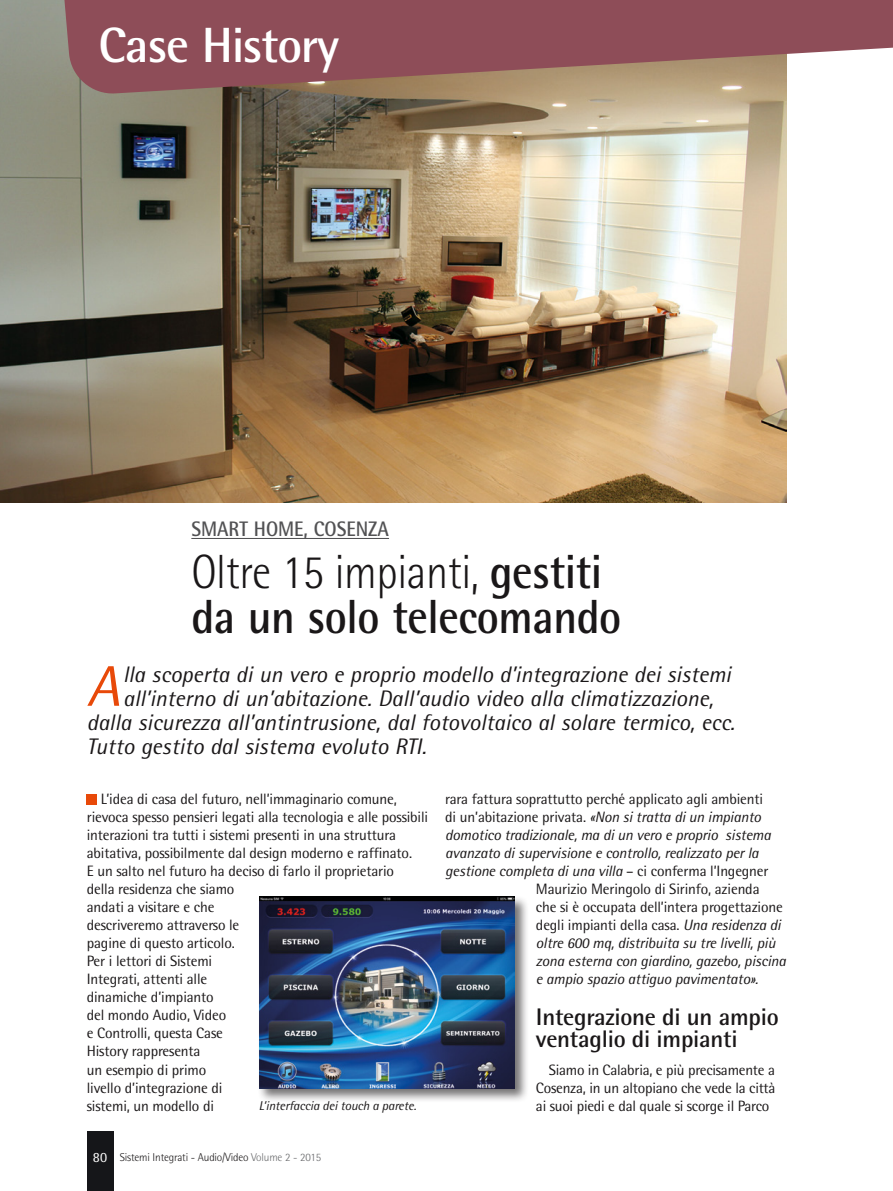
<style>
.page{position:relative;width:893px;height:1191px;background:#fff}
.page>*{position:absolute;margin:0;border:0;box-sizing:border-box;transform-origin:0 0}
.q_sommario{font:italic 57.3px "Rotis Semi Sans";color:#e84909}
.q_azienda{font:700 49.5px "Rotis Semi Sans";letter-spacing:-.025em;color:#fff}
.q_titolo{font:300 48px "Rotis Semi Sans";letter-spacing:-.01em;color:#1a1718;scale:.92 1}
.q_titolo-2{font:700 48px "Rotis Semi Sans";letter-spacing:-.01em;color:#1a1718;scale:.92 1}
.q_titolino_doppio_s{font:700 24px "Rotis Semi Sans";letter-spacing:-.01em;color:#1a1718}
.q_sommario-2{font:italic 22.5px "Rotis Semi Sans";color:#1a1718}
.q_occhiello_titolo{font:700 21px "Rotis Semi Sans";color:#525254;scale:.92 1}
.q_testo{font:15px/18px "Rotis Semi Sans";letter-spacing:-.01em;color:#1a1718}
.q_testo-2{font:italic 15px "Rotis Semi Sans";letter-spacing:-.01em;color:#1a1718}
.Normale{font:14.1px "Rotis Semi Sans";color:#fff}
.q_didascalia_nuova{font:italic 12.75px "Rotis Semi Sans";letter-spacing:-.01em;color:#1a1718}
.Normale-2{font:300 11.25px "Rotis Semi Sans";letter-spacing:-.015em;color:#1a1718}
.s1{font-weight:700}
.s2{font-style:normal}
.s3{font-style:italic}
.s4{color:#696a6c}
</style>
<div class="page">
<img style="left:0;top:0;width:787px;height:502px">
<div style="left:87px;top:1131px;width:26px;height:60px;background:#151619"></div>
<svg style="left:60px;top:0;width:832px;height:95px;background:#996466"></svg>
<svg style="left:892px;top:0;width:1px;height:48px"></svg>
<hr style="left:191px;top:538px;width:198px;height:1px;background:#525254">
<div style="left:87px;top:794px;width:10px;height:10px;background:#e84909"></div>
<div style="left:258px;top:895px;width:271px;height:207px;background:#1a1718;opacity:.6"></div>
<img style="left:259px;top:897px;width:256px;height:191px">
<p class="q_azienda" style="left:98px;top:15px;width:242px">Case History</p>
<p class="q_occhiello_titolo" style="left:191px;top:516px;width:216px">SMART HOME, COSENZA</p>
<p class="q_titolo" style="left:191px;top:544px;width:448px">Oltre 15 impianti, <span class="s1">gestiti</span></p>
<p class="q_titolo-2" style="left:191px;top:587px;width:469px">da un solo telecomando</p>
<p class="q_sommario" style="left:87px;top:651px;width:34px">A</p>
<p class="q_sommario-2" style="left:123px;top:660px;width:609px">lla scoperta di un vero e proprio modello d’integrazione dei sistemi</p>
<p class="q_sommario-2" style="left:123px;top:684px;width:592px">all’interno di un’abitazione. Dall’audio video alla climatizzazione,</p>
<p class="q_sommario-2" style="left:87px;top:708px;width:649px">dalla sicurezza all’antintrusione, dal fotovoltaico al solare termico, ecc.</p>
<p class="q_sommario-2" style="left:87px;top:732px;width:341px">Tutto gestito dal sistema evoluto RTI.</p>
<p class="q_testo" style="left:87px;top:790px;width:343px;text-indent:14px">L’idea di casa del futuro, nell’immaginario comune, rievoca spesso pensieri legati alla tecnologia e alle possibili interazioni tra tutti i sistemi presenti in una struttura abitativa, possibilmente dal design moderno e raffinato.<br>E un salto nel futuro ha deciso di farlo il proprietario<br>della residenza che siamo<br>andati a visitare e che<br>descriveremo attraverso le<br>pagine di questo articolo.<br>Per i lettori di Sistemi<br>Integrati, attenti alle<br>dinamiche d’impianto<br>del mondo Audio, Video<br>e Controlli, questa Case<br>History rappresenta<br>un esempio di primo<br>livello d’integrazione di<br>sistemi, un modello di</p>
<p class="q_testo" style="left:445px;top:790px;width:319px">rara fattura soprattutto perché applicato agli ambienti</p>
<p class="q_testo-2" style="left:445px;top:808px;width:317px"><span class="s2">di un’abitazione privata.</span> «Non si tratta di un impianto</p>
<p class="q_testo-2" style="left:445px;top:826px;width:327px">domotico tradizionale, ma di un vero e proprio sistema</p>
<p class="q_testo-2" style="left:445px;top:844px;width:315px">avanzato di supervisione e controllo, realizzato per la</p>
<p class="q_testo-2" style="left:445px;top:862px;width:325px">gestione completa di una villa <span class="s2">– ci conferma l’Ingegner</span></p>
<p class="q_testo" style="left:536px;top:880px;width:225px">Maurizio Meringolo di Sirinfo, azienda</p>
<p class="q_testo" style="left:536px;top:898px;width:248px">che si è occupata dell’intera progettazione</p>
<p class="q_testo" style="left:536px;top:916px;width:246px">degli impianti della casa. <span class="s3">Una residenza di</span></p>
<p class="q_testo-2" style="left:536px;top:934px;width:241px">oltre 600 mq, distribuita su tre livelli, più</p>
<p class="q_testo-2" style="left:536px;top:952px;width:251px">zona esterna con giardino, gazebo, piscina</p>
<p class="q_testo-2" style="left:536px;top:970px;width:224px">e ampio spazio attiguo pavimentato».</p>
<p class="q_titolino_doppio_s" style="left:536px;top:1001px;width:244px">Integrazione di un ampio</p>
<p class="q_titolino_doppio_s" style="left:536px;top:1024px;width:203px">ventaglio di impianti</p>
<p class="q_testo" style="left:536px;top:1060px;width:241px;text-align:right">Siamo in Calabria, e più precisamente a<br>Cosenza, in un altopiano che vede la città</p>
<p class="q_didascalia_nuova" style="left:259px;top:1098px;width:159px">L’interfaccia dei touch a parete.</p>
<p class="q_testo" style="left:536px;top:1096px;width:235px">ai suoi piedi e dal quale si scorge il Parco</p>
<p class="Normale" style="left:93px;top:1148px;width:16px">80</p>
<p class="Normale-2" style="left:120px;top:1150px;width:203px">Sistemi Integrati - Audio/Video <span class="s4">Volume 2 - 2015</span></p>
</div>
